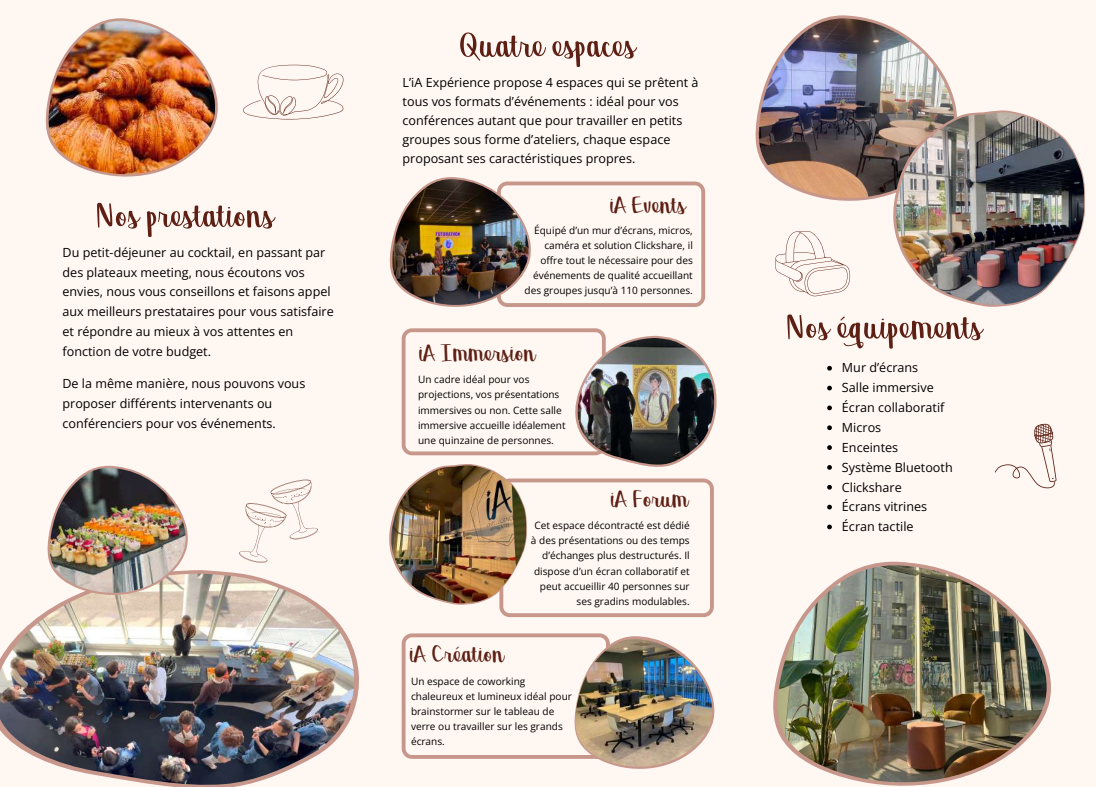
<style>
.page{position:relative;width:1096px;height:787px;background:#fff}
.page>*{position:absolute;margin:0;border:0;box-sizing:border-box;transform-origin:0 0}
.t1{font:50.38px "Georgina";color:#5e2015}
.t2{font:35.25px "Georgina";color:#5e2015}
.t3{font:12.62px/19.9px "Open Sans";color:#000}
.t4{font:10.12px/15.1px "Open Sans";color:#000;text-align:right}
</style>
<div class="page">
<div style="left:0;top:0;width:1095px;height:787px;background:#fff8f2"></div>
<svg style="left:389px;top:328px;width:328px;height:289px"></svg>
<img style="left:391px;top:465px;width:135px;height:138px">
<svg style="left:401px;top:633px;width:314px;height:126px"></svg>
<img style="left:574px;top:639px;width:139px;height:130px">
<svg style="left:389px;top:177px;width:316px;height:130px"></svg>
<img style="left:391px;top:179px;width:139px;height:126px">
<svg style="left:755px;top:15px;width:202px;height:186px"></svg>
<img style="left:757px;top:18px;width:196px;height:180px">
<svg style="left:45px;top:18px;width:173px;height:159px"></svg>
<img style="left:48px;top:21px;width:167px;height:153px">
<svg style="left:239px;top:480px;width:79px;height:83px"></svg>
<svg style="left:243px;top:65px;width:100px;height:55px"></svg>
<svg style="left:189px;top:570px;width:170px;height:140px"></svg>
<img style="left:0;top:574px;width:354px;height:213px">
<svg style="left:47px;top:466px;width:142px;height:134px"></svg>
<img style="left:49px;top:468px;width:138px;height:125px">
<svg style="left:893px;top:110px;width:191px;height:197px"></svg>
<img style="left:896px;top:112px;width:187px;height:193px">
<svg style="left:827px;top:366px;width:4px;height:5px"></svg>
<svg style="left:827px;top:386px;width:4px;height:4px"></svg>
<svg style="left:827px;top:405px;width:4px;height:5px"></svg>
<svg style="left:827px;top:425px;width:4px;height:5px"></svg>
<svg style="left:827px;top:445px;width:4px;height:5px"></svg>
<svg style="left:827px;top:465px;width:4px;height:5px"></svg>
<svg style="left:827px;top:485px;width:4px;height:5px"></svg>
<svg style="left:827px;top:505px;width:4px;height:4px"></svg>
<svg style="left:827px;top:525px;width:4px;height:4px"></svg>
<svg style="left:773px;top:562px;width:278px;height:164px"></svg>
<img style="left:776px;top:565px;width:271px;height:221px">
<svg style="left:994px;top:424px;width:62px;height:64px"></svg>
<svg style="left:775px;top:231px;width:75px;height:65px"></svg>
<h1 class="t1" style="left:96px;top:194px;width:179px">Nos prestations</h1>
<p class="t3" style="left:62px;top:242px;width:273px">Du petit-déjeuner au cocktail, en passant par des plateaux meeting, nous écoutons vos envies, nous vous conseillons et faisons appel aux meilleurs prestataires pour vous satisfaire et répondre au mieux à vos attentes en fonction de votre budget.</p>
<p class="t3" style="left:62px;top:373px;width:244px">De la même manière, nous pouvons vous proposer différents intervenants ou conférenciers pour vos événements.</p>
<h1 class="t1" style="left:458px;top:24px;width:177px">Quatre espaces</h1>
<p class="t3" style="left:402px;top:73px;width:297px;line-height:18.9px">L’iA Expérience propose 4 espaces qui se prêtent à tous vos formats d’événements : idéal pour vos conférences autant que pour travailler en petits groupes sous forme d’ateliers, chaque espace proposant ses caractéristiques propres.</p>
<h2 class="t2" style="left:609px;top:190px;width:77px">iAEvents</h2>
<p class="t4" style="left:524px;top:222px;width:170px">Équipé d’un mur d’écrans, micros, caméra et solution Clickshare, il offre tout le nécessaire pour des événements de qualité accueillant des groupes jusqu’à 110 personnes.</p>
<h2 class="t2" style="left:418px;top:338px;width:118px">iAImmersion</h2>
<p class="t4" style="left:418px;top:372px;width:149px;text-align:left">Un cadre idéal pour vos projections, vos présentations immersives ou non. Cette salle immersive accueille idéalement une quinzaine de personnes.</p>
<h2 class="t2" style="left:409px;top:639px;width:96px">iACréation</h2>
<h2 class="t2" style="left:610px;top:484px;width:79px">iAForum</h2>
<p class="t4" style="left:531px;top:518px;width:160px">Cet espace décontracté est dédié à des présentations ou des temps d’échanges plus destructurés. Il dispose d’un écran collaboratif et peut accueillir 40 personnes sur ses gradins modulables.</p>
<p class="t4" style="left:411px;top:673px;width:162px;text-align:left">Un espace de coworking chaleureux et lumineux idéal pour brainstormer sur le tableau de verre ou travailler sur les grands écrans.</p>
<h1 class="t1" style="left:786px;top:306px;width:196px">Nos équipements</h1>
<p class="t3" style="left:841px;top:358px;width:112px">Mur d’écrans<br>Salle immersive<br>Écran collaboratif<br>Micros<br>Enceintes<br>Système Bluetooth<br>Clickshare<br>Écrans vitrines<br>Écran tactile</p>
</div>
